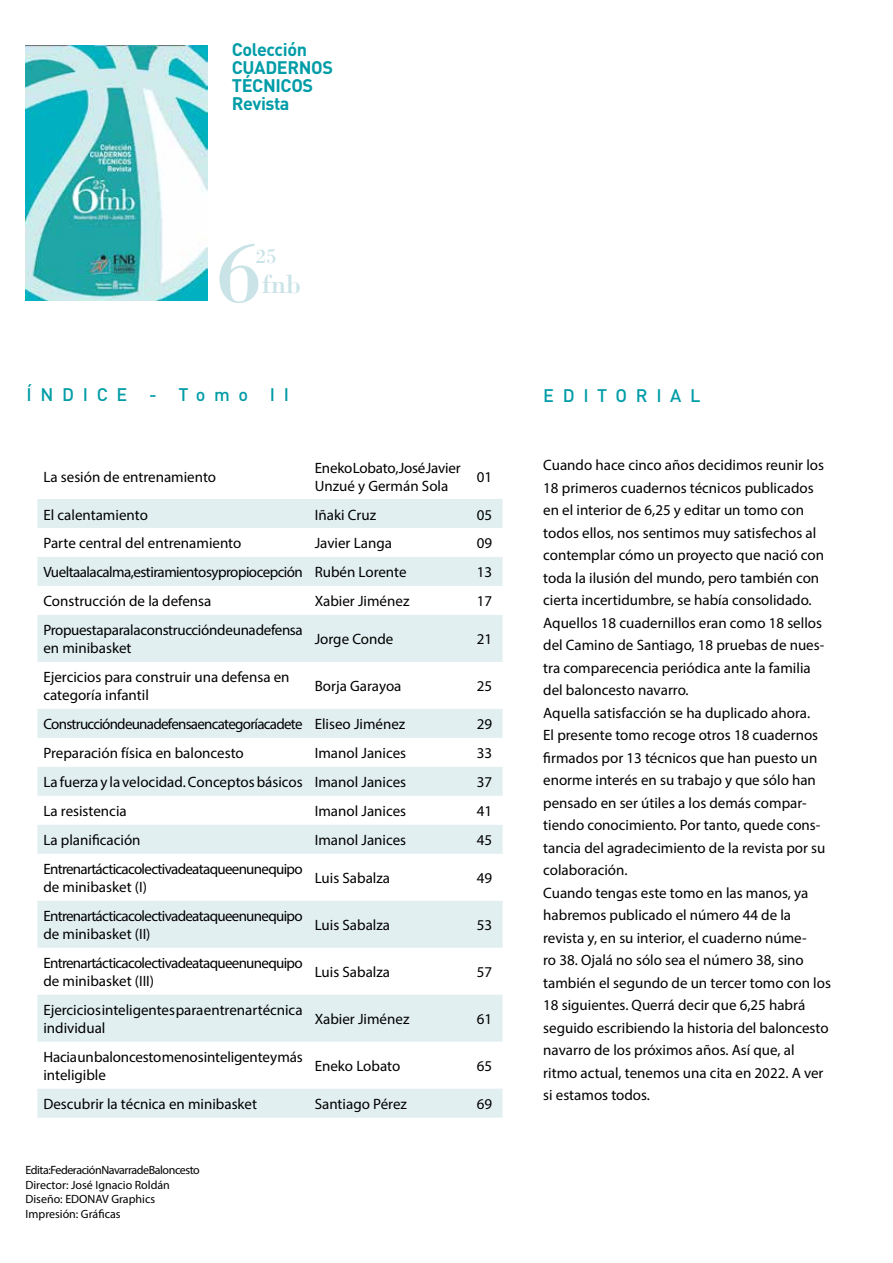
<style>
.page{position:relative;width:893px;height:1263px;background:#fff}
.page>*{position:absolute;margin:0;border:0;box-sizing:border-box;transform-origin:0 0}
.t1{font:90px "Bodoni LT";color:#c9e3e7}
.t2{font:27px "Bodoni LT";color:#c9e3e7}
.t3{font:21px "Bodoni LT";color:#c9e3e7}
.t4{font:700 18px/18px "DIN";letter-spacing:-.02em;color:#009ca7}
.t5{font:500 18px "DIN";letter-spacing:.48em;color:#009ca7}
.t6{font:15px/22.5px "Myriad Pro";color:#000}
.t7{font:15px/18px "Myriad Pro";letter-spacing:-.045em;color:#000}
.t8{font:15px "Myriad Pro";letter-spacing:-.035em;color:#000}
.t9{font:15px "Myriad Pro";letter-spacing:-.05em;color:#000}
.t10{font:15px/18px "Myriad Pro";letter-spacing:-.025em;color:#000}
.t11{font:12px/14.7px "Myriad Pro";color:#000}
</style>
<div class="page">
<img style="left:26px;top:45px;width:181px;height:255px">
<svg style="left:37px;top:499px;width:466px;height:619px;fill:#e7f1f3"></svg>
<p class="t4" style="left:232px;top:40px;width:103px">Colección<br>CUADERNOS<br>TÉCNICOS<br>Revista</p>
<h1 class="t1" style="left:216px;top:217px;width:46px">6</h1>
<h3 class="t3" style="left:256px;top:243px;width:22px">25</h3>
<h2 class="t2" style="left:262px;top:267px;width:41px">fnb</h2>
<p class="t5" style="left:27px;top:383px;width:264px">ÍNDICE - Tomo II</p>
<p class="t5" style="left:543px;top:384px;width:159px">EDITORIAL</p>
<p class="t6" style="left:43px;top:465px;width:174px">La sesión de entrenamiento</p>
<p class="t6" style="left:315px;top:458px;width:147px;line-height:18px">Eneko Lobato, José Javier<br>Unzué y Germán Sola</p>
<p class="t6" style="left:477px;top:465px;width:17px">01</p>
<p class="t6" style="left:43px;top:503px;width:106px">El calentamiento</p>
<p class="t6" style="left:315px;top:503px;width:63px">Iñaki Cruz</p>
<p class="t6" style="left:477px;top:503px;width:17px">05</p>
<p class="t6" style="left:43px;top:532px;width:199px">Parte central del entrenamiento</p>
<p class="t6" style="left:315px;top:532px;width:79px">Javier Langa</p>
<p class="t6" style="left:477px;top:532px;width:17px">09</p>
<p class="t8" style="left:43px;top:563px;width:365px">Vuelta a la calma, estiramientos y propiocepción Rubén Lorente</p>
<p class="t6" style="left:477px;top:561px;width:17px">13</p>
<p class="t6" style="left:43px;top:590px;width:170px">Construcción de la defensa</p>
<p class="t6" style="left:315px;top:590px;width:96px">Xabier Jiménez</p>
<p class="t6" style="left:477px;top:590px;width:17px">17</p>
<p class="t10" style="left:43px;top:621px;width:261px">Propuesta para la construcción de una defensa en minibasket</p>
<p class="t6" style="left:315px;top:628px;width:80px">Jorge Conde</p>
<p class="t6" style="left:477px;top:628px;width:17px">21</p>
<p class="t6" style="left:43px;top:668px;width:248px;line-height:18px">Ejercicios para construir una defensa en categoría infantil</p>
<p class="t6" style="left:315px;top:675px;width:88px">Borja Garayoa</p>
<p class="t6" style="left:477px;top:675px;width:17px">25</p>
<p class="t9" style="left:43px;top:715px;width:363px">Construcción de una defensa en categoría cadete Eliseo Jiménez</p>
<p class="t6" style="left:477px;top:713px;width:17px">29</p>
<p class="t6" style="left:43px;top:742px;width:202px">Preparación física en baloncesto</p>
<p class="t6" style="left:315px;top:742px;width:93px">Imanol Janices</p>
<p class="t6" style="left:477px;top:742px;width:17px">33</p>
<p class="t6" style="left:43px;top:771px;width:364px">La fuerza y la velocidad. Conceptos básicos Imanol Janices</p>
<p class="t6" style="left:477px;top:771px;width:17px">37</p>
<p class="t6" style="left:43px;top:800px;width:85px">La resistencia</p>
<p class="t6" style="left:315px;top:800px;width:93px">Imanol Janices</p>
<p class="t6" style="left:477px;top:800px;width:17px">41</p>
<p class="t6" style="left:43px;top:829px;width:99px">La planificación</p>
<p class="t6" style="left:315px;top:829px;width:93px">Imanol Janices</p>
<p class="t6" style="left:477px;top:829px;width:17px">45</p>
<p class="t7" style="left:43px;top:860px;width:261px">Entrenar táctica colectiva de ataque en un equipo de minibasket (I)</p>
<p class="t6" style="left:315px;top:867px;width:77px">Luis Sabalza</p>
<p class="t6" style="left:477px;top:867px;width:17px">49</p>
<p class="t7" style="left:43px;top:907px;width:261px">Entrenar táctica colectiva de ataque en un equipo de minibasket (II)</p>
<p class="t6" style="left:315px;top:914px;width:77px">Luis Sabalza</p>
<p class="t6" style="left:477px;top:914px;width:17px">53</p>
<p class="t7" style="left:43px;top:954px;width:261px">Entrenar táctica colectiva de ataque en un equipo de minibasket (III)</p>
<p class="t6" style="left:315px;top:961px;width:77px">Luis Sabalza</p>
<p class="t6" style="left:477px;top:961px;width:17px">57</p>
<p class="t6" style="left:43px;top:1001px;width:261px;line-height:18px">Ejercicios inteligentes para entrenar técnica individual</p>
<p class="t6" style="left:315px;top:1008px;width:96px">Xabier Jiménez</p>
<p class="t6" style="left:477px;top:1008px;width:17px">61</p>
<p class="t6" style="left:43px;top:1048px;width:261px;line-height:18px">Hacia un baloncesto menos inteligente y más inteligible</p>
<p class="t6" style="left:315px;top:1055px;width:87px">Eneko Lobato</p>
<p class="t6" style="left:477px;top:1055px;width:17px">65</p>
<p class="t6" style="left:43px;top:1093px;width:215px">Descubrir la técnica en minibasket</p>
<p class="t6" style="left:315px;top:1093px;width:94px">Santiago Pérez</p>
<p class="t6" style="left:477px;top:1093px;width:17px">69</p>
<p class="t11" style="left:26px;top:1162px;width:176px">Edita: Federación Navarra de Baloncesto<br>Director: José Ignacio Roldán<br>Diseño: EDONAV Graphics<br>Impresión: Gráficas</p>
<p class="t6" style="left:543px;top:454px;width:289px">Cuando hace cinco años decidimos reunir los 18 primeros cuadernos técnicos publicados en el interior de 6,25 y editar un tomo con todos ellos, nos sentimos muy satisfechos al contemplar cómo un proyecto que nació con toda la ilusión del mundo, pero también con cierta incertidumbre, se había consolidado.<br>Aquellos 18 cuadernillos eran como 18 sellos del Camino de Santiago, 18 pruebas de nues&shy;tra comparecencia periódica ante la familia del baloncesto navarro.<br>Aquella satisfacción se ha duplicado ahora.<br>El presente tomo recoge otros 18 cuadernos firmados por 13 técnicos que han puesto un enorme interés en su trabajo y que sólo han pensado en ser útiles a los demás compar&shy;tiendo conocimiento. Por tanto, quede cons&shy;tancia del agradecimiento de la revista por su colaboración.<br>Cuando tengas este tomo en las manos, ya habremos publicado el número 44 de la revista y, en su interior, el cuaderno núme-<br>ro 38. Ojalá no sólo sea el número 38, sino también el segundo de un tercer tomo con los 18 siguientes. Querrá decir que 6,25 habrá seguido escribiendo la historia del baloncesto navarro de los próximos años. Así que, al ritmo actual, tenemos una cita en 2022. A ver si estamos todos.</p>
</div>
